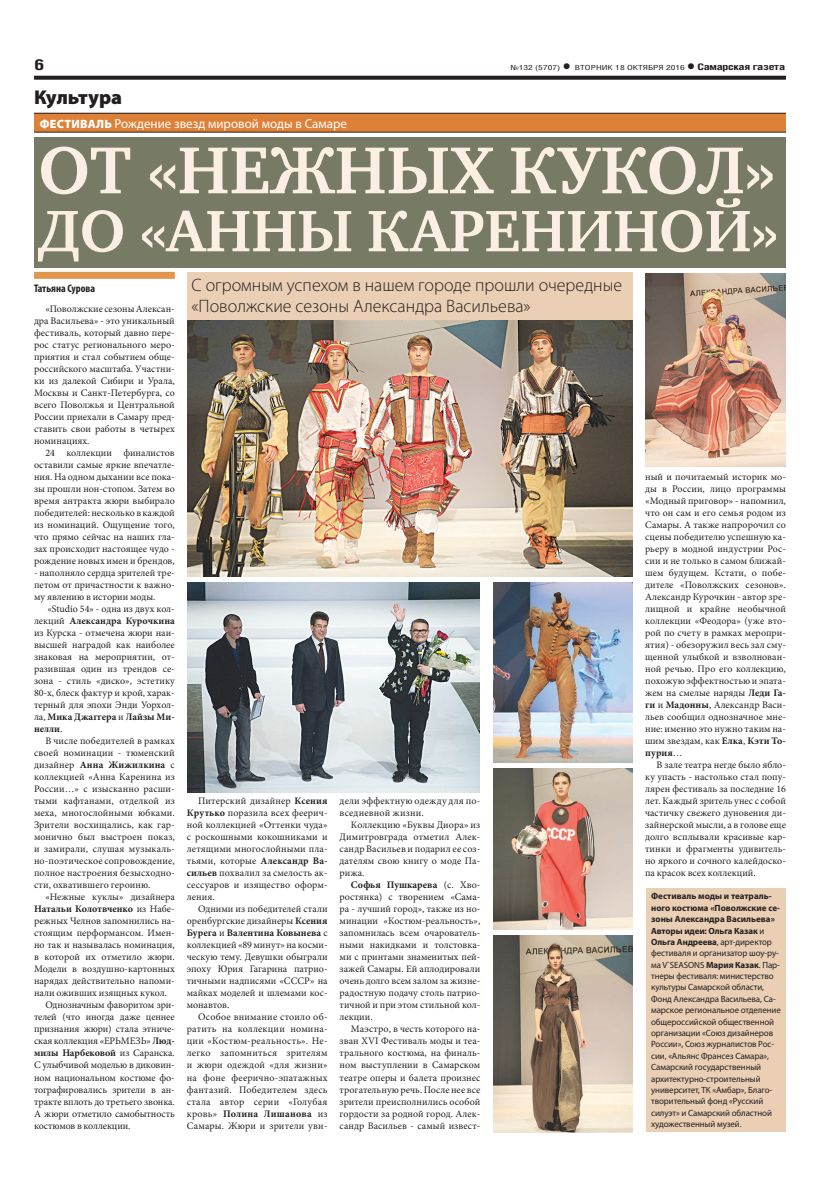
<style>
.page{position:relative;width:820px;height:1191px;background:#fff}
.page>*{position:absolute;margin:0;border:0;box-sizing:border-box;transform-origin:0 0}
.t1{font:700 68px "Charter C";color:#fbefe4}
.t2{font:700 60px "Charter C";color:#fbefe4}
.t3{font:900 20px "Myriad Pro";letter-spacing:-.005em;color:#231f20}
.t4{font:300 18px/21.6px "Myriad Pro";color:#231f20}
.t5{font:700 15px "Helios Cond";color:#231f20;scale:1.4 1}
.t6{font:13px "Myriad Pro";color:#fff}
.t7{font:700 condensed 11px "Myriad Pro";color:#231f20}
.t8{font:10px/12px "Minion Pro";color:#231f20;text-align:justify}
.t9{font:700 10px "Minion Pro";letter-spacing:-.005em;color:#231f20}
.t10{font:10px/12px "Minion Pro";letter-spacing:.02em;color:#231f20}
.t11{font:9px/11.4px "Myriad Pro";letter-spacing:-.01em;color:#231f20}
.t12{font:700 9px "Helios Cond";letter-spacing:-.02em;color:#231f20;scale:1.4 1}
.t13{font:7px "Helios Cond";color:#231f20;scale:1.4 1}
.s1{font-weight:700;font-size:16px}
.s2{font-size:16px}
.s3{font-weight:900;font-size:12px}
.s4{font-weight:700}
.s5{font-weight:400}
</style>
<div class="page">
<svg style="left:34px;top:76px;width:751px;height:4px;background:#322f2f"></svg>
<div style="left:34px;top:272px;width:141px;height:7px;background:#e0974d"></div>
<div style="left:34px;top:113px;width:751px;height:19px;background:#de8138"></div>
<hr style="left:34px;top:113px;width:751px;height:1px;background:#231f20">
<hr style="left:34px;top:132px;width:751px;height:1px;background:#231f20">
<div style="left:34px;top:137px;width:751px;height:130px;background:#777a65"></div>
<div style="left:187px;top:273px;width:445px;height:48px;background:#eacfb5"></div>
<img style="left:187px;top:321px;width:445px;height:255px">
<img style="left:187px;top:582px;width:292px;height:210px">
<img style="left:493px;top:582px;width:139px;height:181px">
<img style="left:493px;top:768px;width:139px;height:161px">
<img style="left:493px;top:935px;width:139px;height:197px">
<img style="left:645px;top:273px;width:140px;height:193px">
<div style="left:646px;top:888px;width:139px;height:243px;background:#eacfb5"></div>
<h3 class="t5" style="left:34px;top:55px;width:9px">6</h3>
<p class="t13" style="left:510px;top:63px;width:126px">№132 (5707) <span class="s1">•</span> вторник 18 октября 2016</p>
<p class="t12" style="left:686px;top:61px;width:72px"><span class="s2">•</span> Самарская газета</p>
<h3 class="t3" style="left:34px;top:85px;width:90px">Культура</h3>
<h1 class="t1" style="left:38px;top:133px;width:738px">От «Нежных кукол»</h1>
<h2 class="t2" style="left:38px;top:198px;width:741px">до «Анны Карениной»</h2>
<h3 class="t4" style="left:191px;top:274px;width:432px">С огромным успехом в нашем городе прошли очередные «Поволжские сезоны Александра Васильева»</h3>
<h3 class="t6" style="left:40px;top:115px;width:308px"><span class="s3">Фестиваль</span> Рождение звезд мировой моды в Самаре</h3>
<p class="t7" style="left:34px;top:282px;width:63px">Татьяна Сурова</p>
<p class="t8" style="left:34px;top:303px;width:142px;text-indent:11px">«Поволжские сезоны Алексан&shy;дра Васильева» - это уникальный фестиваль, который давно пере&shy;рос статус регионального меро&shy;приятия и стал событием обще&shy;российского масштаба. Участни&shy;ки из далекой Сибири и Урала, Москвы и Санкт-Петербурга, со всего Поволжья и Центральной России приехали в Самару пред&shy;ставить свои работы в четырех номинациях.</p>
<p class="t8" style="left:34px;top:447px;width:142px;text-indent:11px">24 коллекции финалистов оставили самые яркие впечатле&shy;ния. На одном дыхании все пока&shy;зы прошли нон-стопом. Затем во время антракта жюри выбирало победителей: несколько в каждой из номинаций. Ощущение того, что прямо сейчас на наших гла&shy;зах происходит настоящее чудо - рождение новых имен и брендов,</p>
<p class="t8" style="left:34px;top:567px;width:142px">- наполняло сердца зрителей тре&shy;петом от причастности к важно&shy;му явлению в истории моды.</p>
<p class="t8" style="left:34px;top:603px;width:142px;text-indent:13px">«Studio 54» - одна из двух кол&shy;лекций <span class="s4">Александра Курочкина </span>из Курска - отмечена жюри наи&shy;высшей наградой как наиболее знаковая на мероприятии, от&shy;разившая один из трендов се&shy;зона - стиль «диско», эстетику 80-х, блеск фактур и крой, харак&shy;терный для эпохи Энди Уорхол&shy;ла, <span class="s4">Мика Джаггера</span> и <span class="s4">Лайзы Ми&shy;нелли</span>.</p>
<p class="t8" style="left:34px;top:735px;width:142px;text-indent:11px">В числе победителей в рамках своей номинации - тюменский дизайнер <span class="s4">Анна Жижилкина</span> с коллекцией «Анна Каренина из России…» с изысканно расши&shy;тыми кафтанами, отделкой из меха, многослойными юбками.<br>Зрители восхищались, как гар&shy;монично был выстроен показ, и замирали, слушая музыкаль&shy;но-поэтическое сопровождение, полное настроения безысходно&shy;сти, охватившего героиню.</p>
<p class="t8" style="left:45px;top:891px;width:131px">«Нежные куклы» дизайнера</p>
<p class="t9" style="left:34px;top:902px;width:142px">Натальи Колотвченко <span class="s5">из Набе-</span></p>
<p class="t8" style="left:34px;top:915px;width:142px">режных Челнов запомнились на-</p>
<p class="t8" style="left:34px;top:927px;width:142px">стоящим перформансом. Имен-</p>
<p class="t8" style="left:34px;top:939px;width:142px">но так и называлась номинация,</p>
<p class="t8" style="left:34px;top:951px;width:142px">в которой их отметило жюри.</p>
<p class="t8" style="left:34px;top:963px;width:142px">Модели в воздушно-картонных</p>
<p class="t8" style="left:34px;top:975px;width:142px">нарядах действительно напоми-</p>
<p class="t8" style="left:34px;top:987px;width:134px">нали оживших изящных кукол.</p>
<p class="t8" style="left:45px;top:999px;width:131px">Однозначным фаворитом зри-</p>
<p class="t8" style="left:34px;top:1011px;width:142px">телей (что иногда даже ценнее</p>
<p class="t8" style="left:34px;top:1023px;width:142px">признания жюри) стала этниче-</p>
<p class="t8" style="left:34px;top:1035px;width:142px">ская коллекция «ЕРЬМЕЗЬ» <span class="s4">Люд-</span></p>
<p class="t9" style="left:34px;top:1046px;width:142px">милы Нарбековой <span class="s5">из Саранска.</span></p>
<p class="t8" style="left:34px;top:1059px;width:142px">С улыбчивой моделью в диковин-</p>
<p class="t8" style="left:34px;top:1071px;width:142px">ном национальном костюме фо-</p>
<p class="t8" style="left:34px;top:1083px;width:142px">тографировались зрители в ан-</p>
<p class="t8" style="left:34px;top:1095px;width:142px">тракте вплоть до третьего звонка.</p>
<p class="t8" style="left:34px;top:1107px;width:142px">А жюри отметило самобытность</p>
<p class="t8" style="left:34px;top:1119px;width:98px">костюмов в коллекции.</p>
<p class="t8" style="left:645px;top:471px;width:142px">ный и почитаемый историк мо&shy;ды в России, лицо программы «Модный приговор» - напомнил, что он сам и его семья родом из Самары. А также напророчил со сцены победителю успешную ка&shy;рьеру в модной индустрии Рос&shy;сии и не только в самом ближай&shy;шем будущем. Кстати, о побе&shy;дителе «Поволжских сезонов».<br>Александр Курочкин - автор зре&shy;лищной и крайне необычной коллекции «Феодора» (уже вто&shy;рой по счету в рамках меропри&shy;ятия) - обезоружил весь зал сму&shy;щенной улыбкой и взволнован&shy;ной речью. Про его коллекцию, похожую эффектностью и эпата&shy;жем на смелые наряды <span class="s4">Леди Га&shy;ги</span> и <span class="s4">Мадонны</span>, Александр Васи&shy;льев сообщил однозначное мне&shy;ние: именно это нужно таким на&shy;шим звездам, как <span class="s4">Елка</span>, <span class="s4">Кэти То&shy;пурия</span>…</p>
<p class="t8" style="left:645px;top:759px;width:142px;text-indent:11px">В зале театра негде было ябло&shy;ку упасть - настолько стал попу&shy;лярен фестиваль за последние 16 лет. Каждый зритель унес с собой частичку свежего дуновения ди&shy;зайнерской мысли, а в голове еще долго всплывали красивые кар&shy;тинки и фрагменты удивитель&shy;но яркого и сочного калейдоско&shy;па красок всех коллекций.</p>
<p class="t10" style="left:339px;top:795px;width:142px">дели эффектную одежду для по&shy;вседневной жизни.</p>
<p class="t8" style="left:339px;top:819px;width:142px;text-indent:11px">Коллекцию «Буквы Диора» из Димитровграда отметил Алек&shy;сандр Васильев и подарил ее соз&shy;дателям свою книгу о моде Па&shy;рижа.</p>
<p class="t8" style="left:339px;top:879px;width:142px;text-indent:11px"><span class="s4">Софья Пушкарева</span> (с. Хво&shy;ростянка) с творением «Сама&shy;ра - лучший город», также из но&shy;минации «Костюм-реальность», запомнилась всем очарователь&shy;ными накидками и толстовка&shy;ми с принтами знаменитых пей&shy;зажей Самары. Ей аплодировали очень долго всем залом за жизне&shy;радостную подачу столь патрио&shy;тичной и при этом стильной кол&shy;лекции.</p>
<p class="t8" style="left:339px;top:1023px;width:142px;text-indent:11px">Маэстро, в честь которого на&shy;зван ХVI Фестиваль моды и теа&shy;трального костюма, на финаль&shy;ном выступлении в Самарском театре оперы и балета произнес трогательную речь. После нее все зрители преисполнились особой гордости за родной город. Алек&shy;сандр Васильев - самый извест-</p>
<p class="t8" style="left:187px;top:795px;width:142px;text-indent:11px">Питерский дизайнер <span class="s4">Ксения Крутько</span> поразила всех феерич&shy;ной коллекцией «Оттенки чуда» с роскошными кокошниками и летящими многослойными пла&shy;тьями, которые <span class="s4">Александр Ва&shy;сильев</span> похвалил за смелость ак&shy;сессуаров и изящество оформ&shy;ления.</p>
<p class="t8" style="left:187px;top:903px;width:142px;text-indent:11px">Одними из победителей стали оренбургские дизайнеры <span class="s4">Ксения Бурега</span> и <span class="s4">Валентина Ковынева</span> с коллекцией «89 минут» на косми&shy;ческую тему. Девушки обыграли эпоху Юрия Гагарина патрио&shy;тичными надписями «СССР» на майках моделей и шлемами кос&shy;монавтов.</p>
<p class="t8" style="left:187px;top:1011px;width:142px;text-indent:11px">Особое внимание стоило об&shy;ратить на коллекции номина&shy;ции «Костюм-реальность». Не&shy;легко запомниться зрителям и жюри одеждой «для жизни» на фоне феерично-эпатажных фантазий. Победителем здесь стала автор серии «Голубая кровь» <span class="s4">Полина Лишанова</span> из Самары. Жюри и зрители уви-</p>
<p class="t11" style="left:651px;top:890px;width:131px"><span class="s4">Фестиваль моды и театраль&shy;ного костюма «Поволжские се&shy;зоны Александра Васильева»<br>Авторы идеи: Ольга Казак</span> и<br><span class="s4">Ольга Андреева</span>, арт-директор фестиваля и организатор шоу-ру&shy;ма V`SEASONS <span class="s4">Мария Казак</span>. Пар&shy;тнеры фестиваля: министерство культуры Самарской области,<br>Фонд Александра Васильева, Са&shy;марское региональное отделение общероссийской общественной организации «Союз дизайнеров<br>России», Союз журналистов Рос&shy;сии, «Альянс Франсез Самара»,<br>Самарский государственный архитектурно-строительный университет, ТК «Амбар», Благо&shy;творительный фонд «Русский силуэт» и Самарский областной художественный музей.</p>
</div>
